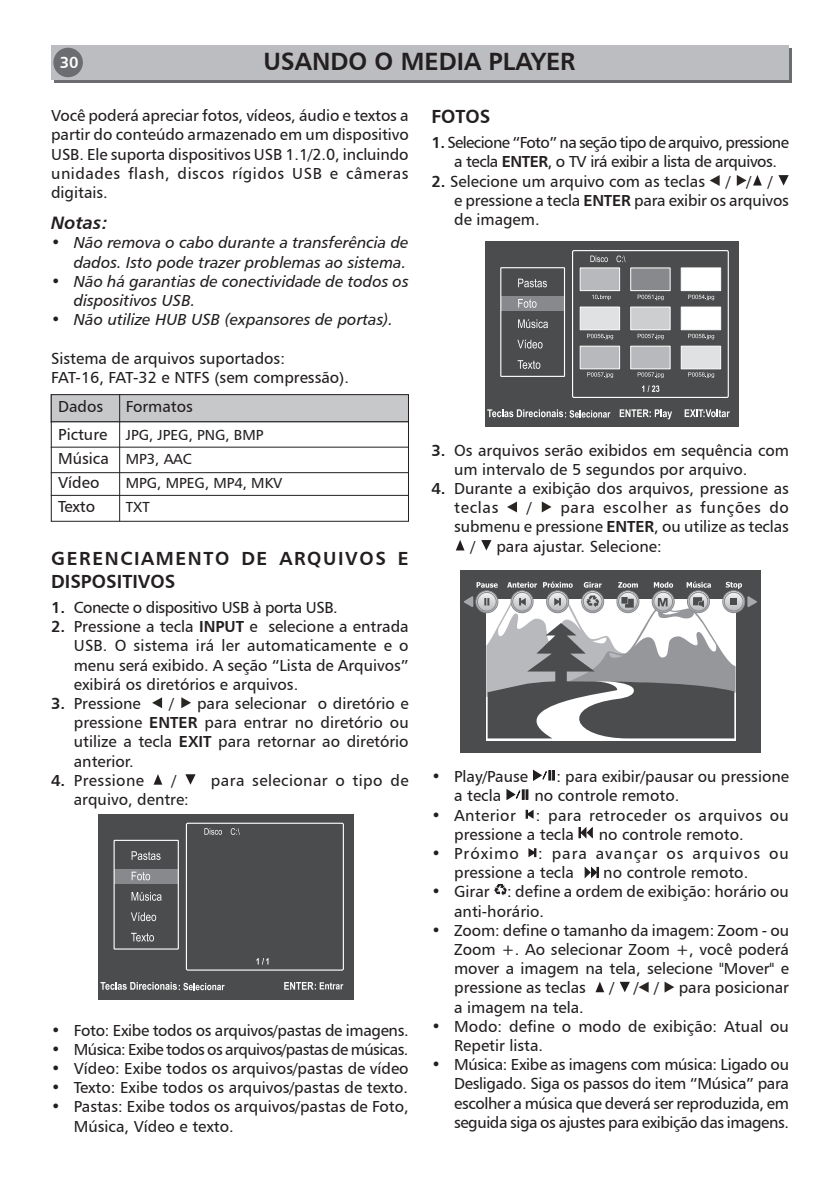
<style>
.page{position:relative;width:840px;height:1191px;background:#fff}
.page>*{position:absolute;margin:0;border:0;box-sizing:border-box;transform-origin:0 0}
.t1{font:25px "Humanist 777 BT Bold B";color:#231f20}
.t2{font:19px/22.8px "Humanist 777 BT Bold B";letter-spacing:.085em;color:#231f20}
.t3{font:18px "Humanist 777 BT Bold Italic B";color:#231f20}
.t4{font:16px/19.2px "Humanist 777 BT Roman B";color:#231f20}
.t5{font:16px/19.2px "Humanist 777 BT Italic B";color:#231f20;text-align:right}
.t6{font:16px/19.2px "Humanist 777 BT Roman B";letter-spacing:-.035em;color:#231f20}
.t7{font:16px/19.2px "Humanist 777 BT Roman B";letter-spacing:.025em;color:#231f20}
.t8{font:16px/19.2px "Humanist 777 BT Roman B";letter-spacing:.06em;color:#231f20}
.t9{font:16px "Humanist 777 BT Roman B";letter-spacing:-.02em;color:#231f20}
.t10{font:16px "Humanist 777 BT Roman B";letter-spacing:-.03em;color:#231f20}
.t11{font:16px "Humanist 777 BT Roman B";letter-spacing:.045em;color:#231f20}
.t12{font:16px "Humanist 777 BT Bold B";color:#fff}
.t13{font:14.6px/24px "Humanist 777 BT Roman B";color:#231f20}
.s1{font-family:"Humanist 777 BT Bold B"}
</style>
<div class="page">
<svg style="left:54px;top:48px;width:737px;height:34px;background:#86878a"></svg>
<div style="left:51px;top:45px;width:737px;height:34px;background:#bcbdc0"></div>
<div style="left:53px;top:48px;width:30px;height:29px;background:#6c6d70;border-radius:50%"></div>
<svg style="left:709px;top:175px;width:10px;height:11px"></svg>
<svg style="left:736px;top:175px;width:10px;height:11px"></svg>
<svg style="left:753px;top:175px;width:8px;height:10px"></svg>
<svg style="left:778px;top:175px;width:10px;height:11px"></svg>
<svg style="left:507px;top:502px;width:9px;height:10px"></svg>
<svg style="left:541px;top:501px;width:10px;height:11px"></svg>
<svg style="left:456px;top:540px;width:8px;height:10px"></svg>
<svg style="left:481px;top:540px;width:10px;height:10px"></svg>
<svg style="left:506px;top:769px;width:48px;height:32px"></svg>
<svg style="left:525px;top:809px;width:8px;height:9px"></svg>
<svg style="left:578px;top:827px;width:14px;height:11px"></svg>
<svg style="left:528px;top:848px;width:8px;height:9px"></svg>
<svg style="left:584px;top:866px;width:14px;height:12px"></svg>
<svg style="left:494px;top:884px;width:12px;height:11px"></svg>
<svg style="left:595px;top:981px;width:9px;height:11px"></svg>
<svg style="left:619px;top:981px;width:10px;height:11px"></svg>
<svg style="left:638px;top:982px;width:10px;height:10px"></svg>
<svg style="left:664px;top:981px;width:10px;height:11px"></svg>
<div style="left:485px;top:242px;width:253px;height:185px;background:#4b4c4d"></div>
<svg style="left:500px;top:250px;width:229px;height:148px"></svg>
<svg style="left:619px;top:409px;width:52px;height:10px"></svg>
<svg style="left:684px;top:409px;width:45px;height:8px"></svg>
<svg style="left:487px;top:409px;width:123px;height:8px"></svg>
<div style="left:460px;top:570px;width:299px;height:182px;background:#4b4c4d"></div>
<svg style="left:463px;top:581px;width:293px;height:157px"></svg>
<svg style="left:152px;top:697px;width:10px;height:11px"></svg>
<svg style="left:181px;top:697px;width:10px;height:11px"></svg>
<svg style="left:154px;top:774px;width:8px;height:10px"></svg>
<svg style="left:185px;top:774px;width:10px;height:10px"></svg>
<div style="left:51px;top:394px;width:358px;height:28px;background:#c7c8ca"></div>
<div style="left:51px;top:394px;width:358px;height:128px;border:1px solid #231f20"></div>
<hr style="left:51px;top:421px;width:357px;height:1px;background:#231f20">
<hr style="left:119px;top:394px;width:1px;height:127px;background:#231f20">
<hr style="left:51px;top:447px;width:357px;height:1px;background:#231f20">
<hr style="left:51px;top:472px;width:357px;height:1px;background:#231f20">
<hr style="left:51px;top:495px;width:357px;height:1px;background:#231f20">
<div style="left:98px;top:814px;width:255px;height:185px;background:#4b4c4d"></div>
<svg style="left:100px;top:982px;width:124px;height:8px"></svg>
<svg style="left:113px;top:822px;width:231px;height:149px"></svg>
<svg style="left:284px;top:982px;width:59px;height:7px"></svg>
<p class="t12" style="left:60px;top:52px;width:20px">30</p>
<h1 class="t1" style="left:263px;top:46px;width:36px">USANDO</h1>
<h1 class="t1" style="left:374px;top:46px;width:43px">O MEDIA</h1>
<h1 class="t1" style="left:488px;top:46px;width:15px">PLAYE</h1>
<h1 class="t1" style="left:560px;top:46px;width:17px">R</h1>
<p class="t4" style="left:51px;top:106px;width:359px;text-align:justify">Você poderá apreciar fotos, vídeos, áudio e textos a partir do conteúdo armazenado em um dispositivo USB. Ele suporta dispositivos USB 1.1/2.0, incluindo unidades flash, discos rígidos USB e câmeras digitais.</p>
<p class="t3" style="left:51px;top:211px;width:59px">Notas:</p>
<p class="t5" style="left:51px;top:233px;width:359px">• Não remova o cabo durante a transferência de dados. Isto pode trazer problemas ao sistema.</p>
<p class="t5" style="left:74px;top:271px;width:336px;text-align:left;text-indent:-23px">• Não há garantias de conectividade de todos os dispositivos USB.</p>
<p class="t5" style="left:51px;top:310px;width:343px">• Não utilize HUB USB (expansores de portas).</p>
<p class="t4" style="left:51px;top:348px;width:299px">Sistema de arquivos suportados:<br>FAT-16, FAT-32 e NTFS (sem compressão).</p>
<p class="t4" style="left:58px;top:392px;width:51px;line-height:28px">Dados<br>Picture</p>
<p class="t4" style="left:58px;top:446px;width:52px;line-height:24px">Música<br>Vídeo<br>Texto</p>
<p class="t4" style="left:126px;top:397px;width:69px">Formatos</p>
<p class="t13" style="left:126px;top:423px;width:158px">JPG, JPEG, PNG, BMP<br>MP3, AAC<br>MPG, MPEG, MP4, MKV<br>TXT</p>
<p class="t2" style="left:51px;top:547px;width:359px">GERENCIAMENTO DE ARQUIVOS E<br>DISPOSITIVOS</p>
<p class="t10" style="left:51px;top:597px;width:288px"><span class="s1">1.</span> Conecte o dispositivo USB à porta USB.</p>
<p class="t4" style="left:74px;top:616px;width:336px;text-align:justify;text-indent:-23px"><span class="s1">2.</span> Pressione a tecla <span class="s1">INPUT</span> e selecione a entrada USB. O sistema irá ler automaticamente e o menu será exibido. A seção “Lista de Arquivos” exibirá os diretórios e arquivos.</p>
<p class="t4" style="left:51px;top:693px;width:91px"><span class="s1">3.</span> Pressione</p>
<p class="t4" style="left:169px;top:693px;width:6px">/</p>
<p class="t4" style="left:74px;top:693px;width:336px;text-align:justify;text-indent:123px">para selecionar o diretório e pressione <span class="s1">ENTER</span> para entrar no diretório ou utilize a tecla <span class="s1">EXIT</span> para retornar ao diretório anterior.</p>
<p class="t7" style="left:51px;top:770px;width:94px"><span class="s1">4.</span> Pressione</p>
<p class="t4" style="left:172px;top:770px;width:6px">/</p>
<p class="t7" style="left:211px;top:770px;width:199px">para selecionar o tipo de</p>
<p class="t4" style="left:74px;top:789px;width:116px">arquivo, dentre:</p>
<p class="t9" style="left:51px;top:1020px;width:359px">• Foto: Exibe todos os arquivos/pastas de imagens.</p>
<p class="t6" style="left:51px;top:1039px;width:359px">• Música: Exibe todos os arquivos/pastas de músicas.</p>
<p class="t4" style="left:51px;top:1058px;width:359px">• Vídeo: Exibe todos os arquivos/pastas de vídeo</p>
<p class="t4" style="left:51px;top:1077px;width:358px">• Texto: Exibe todos os arquivos/pastas de texto.</p>
<p class="t4" style="left:74px;top:1096px;width:336px;text-indent:-23px">• Pastas: Exibe todos os arquivos/pastas de Foto,<br>Música, Vídeo e texto.</p>
<p class="t2" style="left:431px;top:105px;width:60px">FOTOS</p>
<p class="t6" style="left:454px;top:133px;width:336px;text-indent:-23px"><span class="s1">1.</span> Selecione “Foto” na seção tipo de arquivo, pressione a tecla <span class="s1">ENTER</span>, o TV irá exibir a lista de arquivos.</p>
<p class="t4" style="left:431px;top:171px;width:275px"><span class="s1">2.</span> Selecione um arquivo com as teclas</p>
<p class="t4" style="left:454px;top:171px;width:336px;text-indent:272px">/ / /<br>e pressione a tecla <span class="s1">ENTER</span> para exibir os arquivos de imagem.</p>
<p class="t4" style="left:454px;top:440px;width:336px;text-indent:-23px"><span class="s1">3.</span> Os arquivos serão exibidos em sequência com um intervalo de 5 segundos por arquivo.</p>
<p class="t4" style="left:454px;top:478px;width:336px;text-indent:-23px"><span class="s1">4.</span> Durante a exibição dos arquivos, pressione as teclas</p>
<p class="t4" style="left:527px;top:498px;width:6px">/</p>
<p class="t11" style="left:560px;top:498px;width:230px">para escolher as funções do</p>
<p class="t4" style="left:454px;top:517px;width:336px">submenu e pressione <span class="s1">ENTER</span>, ou utilize as teclas</p>
<p class="t4" style="left:470px;top:536px;width:6px">/</p>
<p class="t4" style="left:496px;top:536px;width:167px">para ajustar. Selecione:</p>
<p class="t4" style="left:431px;top:766px;width:98px">• Play/Pause</p>
<p class="t4" style="left:556px;top:766px;width:234px">: para exibir/pausar ou pressione</p>
<p class="t4" style="left:454px;top:786px;width:49px">a tecla</p>
<p class="t4" style="left:534px;top:786px;width:146px">no controle remoto.</p>
<p class="t7" style="left:431px;top:805px;width:86px">• Anterior</p>
<p class="t7" style="left:454px;top:805px;width:336px;text-indent:82px">: para retroceder os arquivos ou pressione a tecla</p>
<p class="t4" style="left:598px;top:824px;width:146px">no controle remoto.</p>
<p class="t8" style="left:454px;top:843px;width:336px;text-indent:-23px">• Próximo : para avançar os arquivos ou pressione a tecla</p>
<p class="t4" style="left:603px;top:862px;width:146px">no controle remoto.</p>
<p class="t4" style="left:454px;top:882px;width:336px;text-indent:-23px">• Girar : define a ordem de exibição: horário ou anti-horário.</p>
<p class="t4" style="left:454px;top:920px;width:336px;text-align:justify;text-indent:-23px">• Zoom: define o tamanho da imagem: Zoom - ou Zoom +. Ao selecionar Zoom +, você poderá mover a imagem na tela, selecione "Mover" e pressione as teclas</p>
<p class="t4" style="left:609px;top:978px;width:181px">/ / / para posicionar</p>
<p class="t4" style="left:454px;top:997px;width:131px">a imagem na tela.</p>
<p class="t4" style="left:454px;top:1016px;width:336px;text-indent:-23px">• Modo: define o modo de exibição: Atual ou<br>Repetir lista.</p>
<p class="t4" style="left:454px;top:1054px;width:336px;text-align:justify;text-indent:-23px">• Música: Exibe as imagens com música: Ligado ou Desligado. Siga os passos do item “Música” para escolher a música que deverá ser reproduzida, em seguida siga os ajustes para exibição das imagens.</p>
</div>
